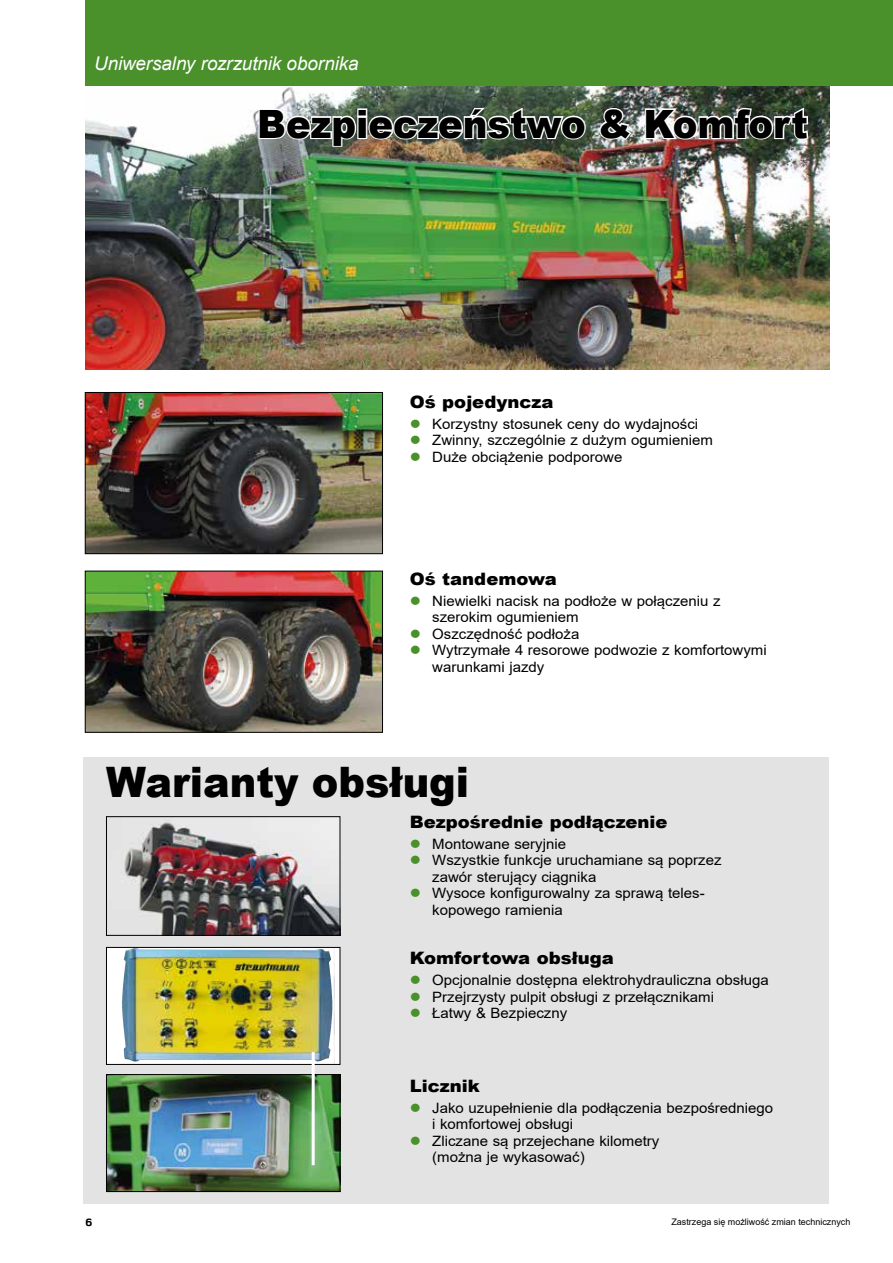
<style>
.page{position:relative;width:893px;height:1263px;background:#fff}
.page>*{position:absolute;margin:0;border:0;box-sizing:border-box;transform-origin:0 0}
.t1{font:900 42px "Arial";color:#000;scale:.95 1}
.t2{font:900 39px "Arial";color:#000;scale:.95 1}
.t3{font:italic 18.9px "Arial";letter-spacing:-.005em;color:#fff}
.t4{font:900 17.1px "Arial";color:#000;scale:1.05 1}
.t5{font:14.25px/16.5px "Arial";color:#000;scale:1.05 1}
.t6{font:900 12px "Nuri";color:#000}
.t7{font:9px "Arial";color:#000}
.s1{color:#4a902b}
</style>
<div class="page">
<img style="left:85px;top:85px;width:744px;height:285px">
<div style="left:84px;top:757px;width:745px;height:446px;background:#e3e3e3"></div>
<div style="left:85px;top:0;width:808px;height:85px;background:#4a902b"></div>
<img style="left:87px;top:394px;width:294px;height:158px">
<div style="left:85px;top:392px;width:298px;height:162px;border:1px solid #000"></div>
<img style="left:87px;top:573px;width:294px;height:157px">
<div style="left:85px;top:571px;width:298px;height:161px;border:1px solid #000"></div>
<img style="left:122px;top:818px;width:216px;height:115px">
<div style="left:106px;top:816px;width:234px;height:119px;border:1px solid #000"></div>
<div style="left:106px;top:947px;width:234px;height:117px;background:#fff"></div>
<img style="left:122px;top:949px;width:212px;height:113px">
<div style="left:106px;top:947px;width:234px;height:117px;border:1px solid #000"></div>
<img style="left:108px;top:1076px;width:230px;height:114px">
<div style="left:106px;top:1074px;width:234px;height:118px;border:1px solid #000"></div>
<img style="left:257px;top:105px;width:330px;height:43px">
<svg style="left:598px;top:106px;width:36px;height:36px"></svg>
<img style="left:643px;top:105px;width:167px;height:37px">
<hr style="left:312px;top:1052px;width:3px;height:113px;background:#fff">
<h3 class="t3" style="left:94px;top:51px;width:266px">Uniwersalny rozrzutnik obornika</h3>
<h2 class="t2" style="left:257px;top:95px;width:581px">Bezpieczeństwo &amp; Komfort</h2>
<p class="t4" style="left:410px;top:389px;width:138px">Oś pojedyncza</p>
<p class="t5" style="left:410px;top:415px;width:276px"><span class="s1">●</span> Korzystny stosunek ceny do wydajności</p>
<p class="t5" style="left:410px;top:432px;width:290px"><span class="s1">●</span> Zwinny, szczególnie z dużym ogumieniem</p>
<p class="t5" style="left:410px;top:448px;width:204px"><span class="s1">●</span> Duże obciążenie podporowe</p>
<p class="t4" style="left:410px;top:566px;width:142px">Oś tandemowa</p>
<p class="t5" style="left:432px;top:592px;width:276px;text-indent:-22px"><span class="s1">●</span> Niewielki nacisk na podłoże w połączeniu z szerokim ogumieniem</p>
<p class="t5" style="left:410px;top:625px;width:163px"><span class="s1">●</span> Oszczędność podłoża</p>
<p class="t5" style="left:432px;top:642px;width:320px;text-indent:-22px"><span class="s1">●</span> Wytrzymałe 4 resorowe podwozie z komfortowymi warunkami jazdy</p>
<h1 class="t1" style="left:106px;top:751px;width:383px">Warianty obsługi</h1>
<p class="t4" style="left:410px;top:809px;width:247px">Bezpośrednie podłączenie</p>
<p class="t5" style="left:410px;top:835px;width:150px"><span class="s1">●</span> Montowane seryjnie</p>
<p class="t5" style="left:432px;top:852px;width:277px;text-indent:-22px"><span class="s1">●</span> Wszystkie funkcje uruchamiane są poprzez zawór sterujący ciągnika</p>
<p class="t5" style="left:432px;top:885px;width:261px;text-indent:-22px"><span class="s1">●</span> Wysoce konfigurowalny za sprawą teles&shy;kopowego ramienia</p>
<p class="t4" style="left:410px;top:946px;width:196px">Komfortowa obsługa</p>
<p class="t5" style="left:410px;top:972px;width:343px"><span class="s1">●</span> Opcjonalnie dostępna elektrohydrauliczna obsługa</p>
<p class="t5" style="left:410px;top:988px;width:291px"><span class="s1">●</span> Przejrzysty pulpit obsługi z przełącznikami</p>
<p class="t5" style="left:410px;top:1005px;width:152px"><span class="s1">●</span> Łatwy &amp; Bezpieczny</p>
<p class="t6" style="left:85px;top:1215px;width:8px">6</p>
<p class="t4" style="left:410px;top:1073px;width:68px">Licznik</p>
<p class="t5" style="left:432px;top:1099px;width:326px;text-indent:-22px"><span class="s1">●</span> Jako uzupełnienie dla podłączenia bezpośredniego i komfortowej obsługi</p>
<p class="t5" style="left:432px;top:1132px;width:218px;text-indent:-22px"><span class="s1">●</span> Zliczane są przejechane kilometry (można je wykasować)</p>
<p class="t7" style="left:671px;top:1215px;width:181px">Zastrzega się możliwość zmian technicznych</p>
</div>
